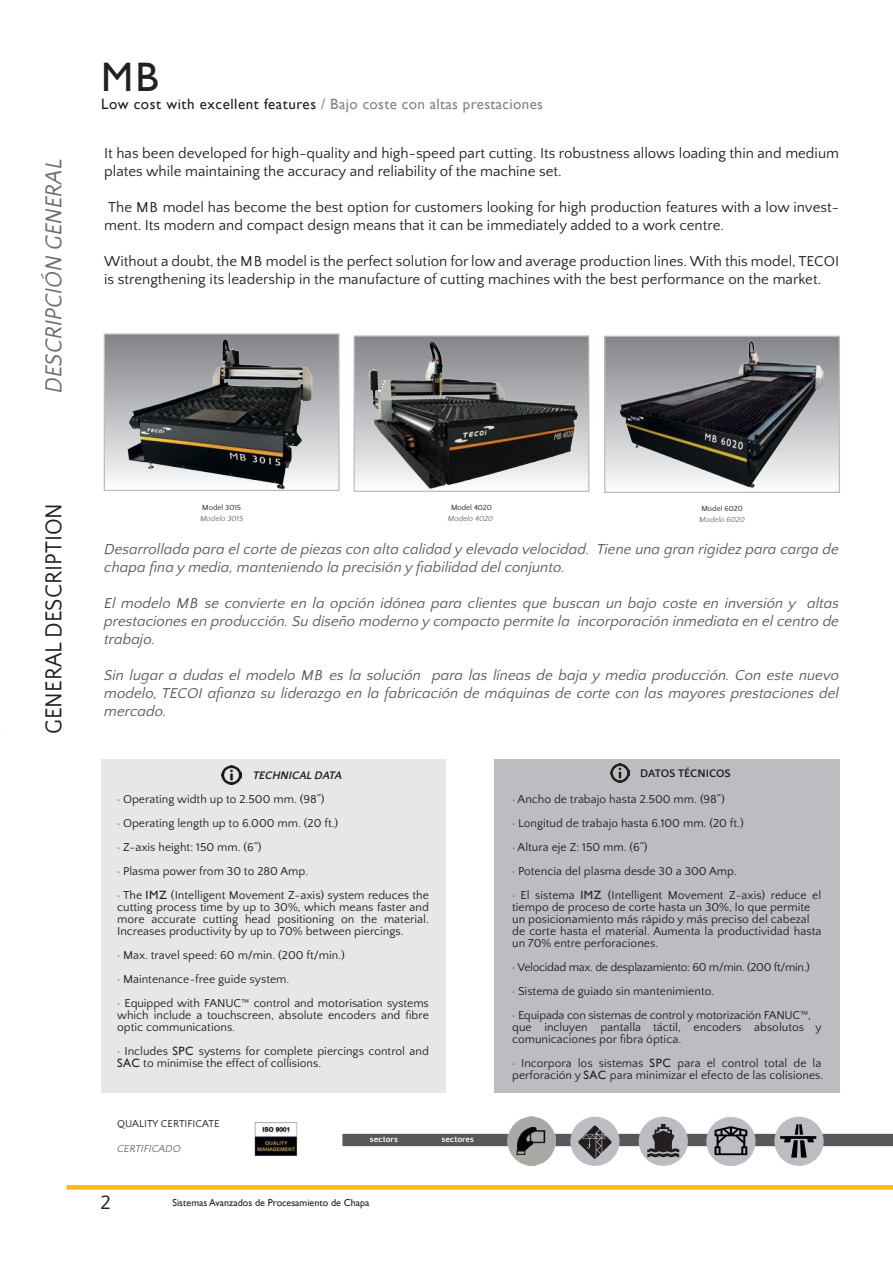
<style>
.page{position:relative;width:893px;height:1263px;background:#fff}
.page>*{position:absolute;margin:0;border:0;box-sizing:border-box;transform-origin:0 0}
.t1{font:41.25px "Gill Sans";color:#231f20}
.t2{font:24.15px "Quattrocento Sans";color:#231f20;scale:.92 1}
.t3{font:italic 24.15px "Quattrocento Sans";color:#6c6d70;scale:.92 1}
.t4{font:20.4px "Quattrocento Sans";color:#231f20}
.t5{font:italic 15px/18px "Quattrocento Sans";color:#57585a;text-align:justify}
.t6{font:15px/18px "Quattrocento Sans";color:#231f20}
.t7{font:15px "Gill Sans";letter-spacing:.025em;color:#808285}
.t8{font:12px/24px "Quattrocento Sans";color:#231f20}
.t9{font:700 11.55px "Quattrocento Sans";color:#231f20}
.t10{font:italic 700 11.4px "Quattrocento Sans";color:#231f20}
.t11{font:10.5px "Quattrocento Sans";color:#231f20}
.t12{font:italic 10.5px "Quattrocento Sans";color:#6c6d70}
.t13{font:10.05px "Gill Sans";color:#231f20}
.t14{font:700 9px "Quattrocento Sans";color:#fff}
.t15{font:italic 7.8px "Quattrocento Sans";color:#6c6d70}
.t16{font:7.8px "Quattrocento Sans";color:#231f20}
.s1{color:#231f20}
.s2{font-family:"Gill Sans"}
</style>
<div class="page">
<div style="left:494px;top:759px;width:345px;height:333px;background:#bcbdc0"></div>
<div style="left:101px;top:759px;width:345px;height:333px;background:#e6e7e9"></div>
<svg style="left:66px;top:1185px;width:827px;height:4px;background:#fcb824"></svg>
<div style="left:774px;top:1117px;width:50px;height:49px;background:#bcbdc0;border-radius:50%"></div>
<div style="left:570px;top:1117px;width:50px;height:49px;background:#bcbdc0;border-radius:50%"></div>
<div style="left:639px;top:1117px;width:49px;height:49px;background:#bcbdc0;border-radius:50%"></div>
<div style="left:706px;top:1117px;width:49px;height:49px;background:#bcbdc0;border-radius:50%"></div>
<svg style="left:342px;top:1124px;width:551px;height:35px"></svg>
<img style="left:507px;top:1117px;width:49px;height:48px">
<img style="left:104px;top:335px;width:236px;height:156px">
<img style="left:353px;top:335px;width:237px;height:157px">
<div style="left:605px;top:336px;width:234px;height:156px;background:linear-gradient(to bottom,#818387,#fafafb)"></div>
<img style="left:615px;top:336px;width:219px;height:157px">
<img style="left:222px;top:765px;width:19px;height:19px">
<img style="left:610px;top:763px;width:20px;height:20px">
<img style="left:254px;top:1122px;width:44px;height:34px">
<h2 class="t3" style="left:41px;top:393px;width:256px;rotate:-90deg">DESCRIPCIÓN GENERAL</h2>
<h1 class="t1" style="left:101px;top:53px;width:59px">MB</h1>
<p class="t7" style="left:101px;top:95px;width:443px"><span class="s1">Low cost with excellent features</span> / Bajo coste con altas prestaciones</p>
<p class="t6" style="left:104px;top:144px;width:736px">It has been developed for high-quality and high-speed part cutting. Its robustness allows loading thin and medium plates while maintaining the accuracy and reliability of the machine set.</p>
<p class="t6" style="left:104px;top:198px;width:736px">The MB model has become the best option for customers looking for high production features with a low invest&shy;ment. Its modern and compact design means that it can be immediately added to a work centre.</p>
<p class="t6" style="left:104px;top:252px;width:736px">Without a doubt, the MB model is the perfect solution for low and average production lines. With this model, TECOI is strengthening its leadership in the manufacture of cutting machines with the best performance on the market.</p>
<h2 class="t2" style="left:41px;top:734px;width:252px;rotate:-90deg">GENERAL DESCRIPTION</h2>
<p class="t16" style="left:202px;top:503px;width:40px">Model 3015</p>
<p class="t15" style="left:200px;top:515px;width:45px">Modelo 3015</p>
<p class="t16" style="left:451px;top:503px;width:42px">Model 4020</p>
<p class="t15" style="left:448px;top:515px;width:47px">Modelo 4020</p>
<p class="t16" style="left:701px;top:504px;width:43px">Model 6020</p>
<p class="t15" style="left:699px;top:516px;width:47px">Modelo 6020</p>
<p class="t5" style="left:104px;top:540px;width:736px">Desarrollada para el corte de piezas con alta calidad y elevada velocidad. Tiene una gran rigidez para carga de chapa fina y media, manteniendo la precisión y fiabilidad del conjunto.</p>
<p class="t5" style="left:104px;top:594px;width:736px">El modelo MB se convierte en la opción idónea para clientes que buscan un bajo coste en inversión y altas prestaciones en producción. Su diseño moderno y compacto permite la incorporación inmediata en el centro de trabajo.</p>
<p class="t5" style="left:104px;top:666px;width:736px">Sin lugar a dudas el modelo MB es la solución para las líneas de baja y media producción. Con este nuevo modelo, TECOI afianza su liderazgo en la fabricación de máquinas de corte con las mayores prestaciones del mercado.</p>
<p class="t10" style="left:253px;top:769px;width:90px">TECHNICAL DATA</p>
<p class="t9" style="left:640px;top:767px;width:92px">DATOS TÉCNICOS</p>
<p class="t8" style="left:117px;top:787px;width:313px">· Operating width up to 2.500 mm. (98”)<br>· Operating length up to 6.000 mm. (20 ft.)<br>· Z-axis height: 150 mm. (6”)<br>· Plasma power from 30 to 280 Amp.<br>· The <span class="s2">IMZ</span> (Intelligent Movement Z-axis) system reduces the</p>
<p class="t8" style="left:117px;top:901px;width:313px;line-height:12px;text-align:justify">cutting process time by up to 30%, which means faster and more accurate cutting head positioning on the material.<br>Increases productivity by up to 70% between piercings.</p>
<p class="t8" style="left:117px;top:943px;width:313px">· Max. travel speed: 60 m/min. (200 ft/min.)<br>· Maintenance-free guide system.<br>· Equipped with FANUC™ control and motorisation systems</p>
<p class="t8" style="left:117px;top:1009px;width:313px;line-height:12px">which include a touchscreen, absolute encoders and fibre optic communications.</p>
<p class="t8" style="left:117px;top:1045px;width:313px;line-height:12px">· Includes <span class="s2">SPC</span> systems for complete piercings control and<br><span class="s2">SAC</span> to minimise the effect of collisions.</p>
<p class="t11" style="left:117px;top:1118px;width:104px">QUALITY CERTIFICATE</p>
<p class="t12" style="left:117px;top:1143px;width:65px">CERTIFICADO</p>
<p class="t14" style="left:370px;top:1135px;width:30px">sectors</p>
<p class="t14" style="left:441px;top:1135px;width:34px">sectores</p>
<h3 class="t4" style="left:100px;top:1192px;width:12px">2</h3>
<p class="t13" style="left:173px;top:1197px;width:198px">Sistemas Avanzados de Procesamiento de Chapa</p>
<p class="t8" style="left:512px;top:788px;width:311px">· Ancho de trabajo hasta 2.500 mm. (98”)<br>· Longitud de trabajo hasta 6.100 mm. (20 ft.)<br>· Altura eje Z: 150 mm. (6”)<br>· Potencia del plasma desde 30 a 300 Amp.<br>· El sistema <span class="s2">IMZ</span> (Intelligent Movement Z-axis) reduce el</p>
<p class="t8" style="left:512px;top:902px;width:311px;line-height:12px">tiempo de proceso de corte hasta un 30%, lo que permite un posicionamiento más rápido y más preciso del cabezal de corte hasta el material. Aumenta la productividad hasta un 70% entre perforaciones.</p>
<p class="t8" style="left:512px;top:956px;width:300px">· Velocidad max. de desplazamiento: 60 m/min. (200 ft/min.) · Sistema de guiado sin mantenimiento.<br>· Equipada con sistemas de control y motorización FANUC™,</p>
<p class="t8" style="left:512px;top:1022px;width:311px;line-height:12px">que incluyen pantalla táctil, encoders absolutos y comunicaciones por fibra óptica.</p>
<p class="t8" style="left:512px;top:1058px;width:313px;line-height:12px">· Incorpora los sistemas <span class="s2">SPC</span> para el control total de la perforación y <span class="s2">SAC</span> para minimizar el efecto de las colisiones.</p>
</div>
